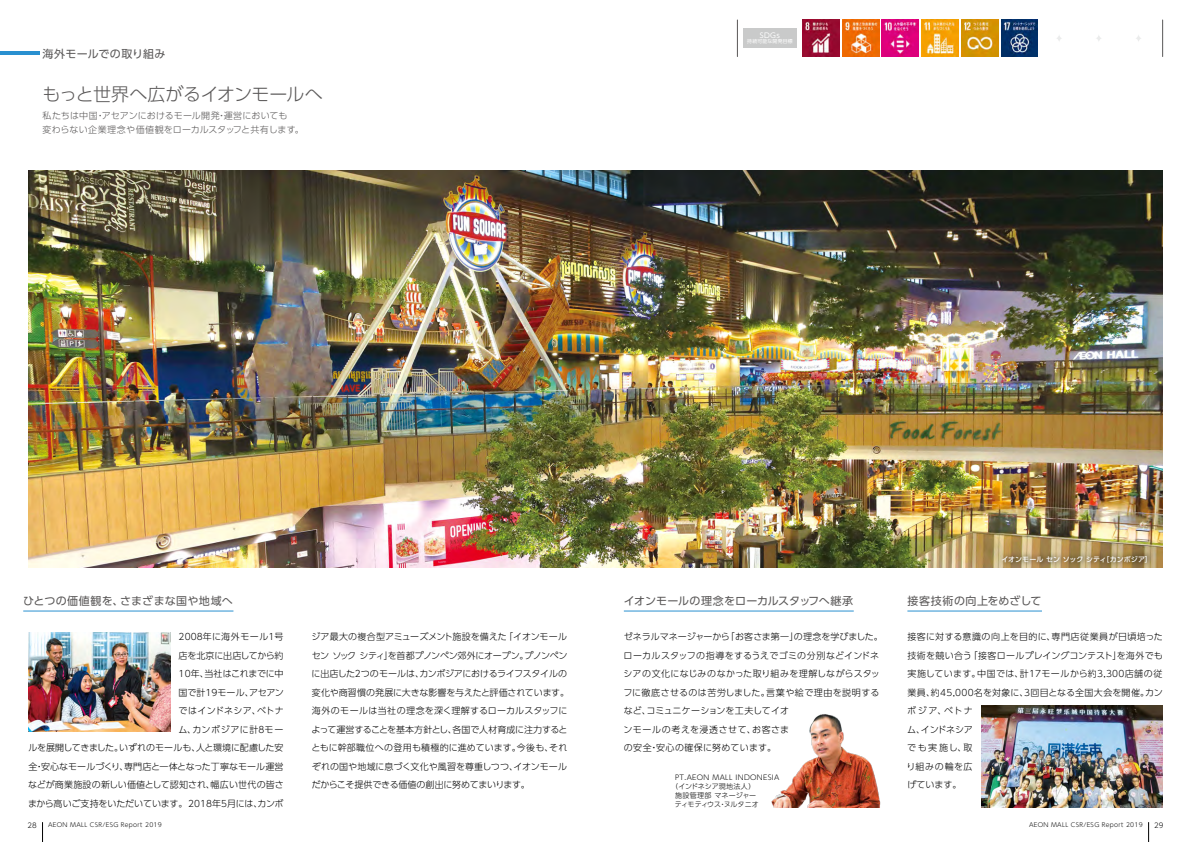
<style>
.page{position:relative;width:1191px;height:842px;background:#fff}
.page>*{position:absolute;margin:0;border:0;box-sizing:border-box;transform-origin:0 0}
.t1{font:300 18px "UD Shin Go Pro";letter-spacing:-.03em;color:#595757}
.t2{font:11px "UD Shin Go Pro";letter-spacing:.02em;color:#595757}
.t3{font:11px "UD Shin Go Pro";letter-spacing:-.005em;color:#595757}
.t4{font:11px "UD Shin Go Pro";letter-spacing:.04em;color:#595757}
.t5{font:300 9px/18.5px "UD Shin Go Pro";letter-spacing:.01em;color:#000;text-align:right}
.t6{font:300 9px/18.5px "UD Shin Go Pro";letter-spacing:-.01em;color:#000}
.t7{font:300 9px/18.5px "UD Shin Go Pro";letter-spacing:.03em;color:#000}
.t8{font:300 9px/14px "UD Shin Go Pro";letter-spacing:.015em;color:#595757}
.t9{font:500 7px "UD Shin Go Pro";color:#fff}
.t10{font:300 7px "UD Shin Go Pro";letter-spacing:.05em;color:#000}
.t11{font:300 7px "UD Shin Go Pro";letter-spacing:.03em;color:#000}
.t12{font:300 7px "UD Shin Go Pro";letter-spacing:-.025em;color:#000}
.t13{font:300 7px "UD Shin Go Pro";letter-spacing:-.005em;color:#000}
.t14{font:7px "UD Shin Go Pro";color:#fff}
.t15{font:300 6px "UD Shin Go Pro";letter-spacing:.05em;color:#000}
.t16{font:4.9px "UD Shin Go Pro";letter-spacing:.04em;color:#fff}
</style>
<div class="page">
<svg style="left:1095px;top:34px;width:7px;height:9px"></svg>
<div style="left:1135px;top:34px;width:6px;height:9px;background:#f7f7f7;border-radius:50%"></div>
<div style="left:743px;top:28px;width:54px;height:20px;background:#c9caca"></div>
<hr style="left:1162px;top:20px;width:1px;height:37px;background:#595757">
<hr style="left:737px;top:20px;width:1px;height:37px;background:#595757">
<svg style="left:1055px;top:34px;width:7px;height:9px"></svg>
<img style="left:28px;top:170px;width:1134px;height:397px">
<hr style="left:23px;top:611px;width:210px;height:1px;background:#2990d0">
<svg style="left:998px;top:551px;width:154px;height:17px;background:#a48a5a"></svg>
<hr style="left:624px;top:611px;width:229px;height:1px;background:#2990d0">
<hr style="left:907px;top:611px;width:135px;height:1px;background:#2990d0">
<img style="left:981px;top:706px;width:181px;height:102px">
<img style="left:28px;top:632px;width:142px;height:99px">
<img style="left:771px;top:714px;width:110px;height:94px">
<img style="left:882px;top:20px;width:36px;height:37px">
<img style="left:842px;top:20px;width:37px;height:37px">
<img style="left:1001px;top:20px;width:36px;height:37px">
<img style="left:802px;top:20px;width:37px;height:37px">
<img style="left:921px;top:20px;width:37px;height:37px">
<img style="left:961px;top:20px;width:37px;height:37px">
<svg style="left:42px;top:822px;width:1px;height:20px"></svg>
<svg style="left:1148px;top:822px;width:1px;height:20px"></svg>
<hr style="left:0;top:52px;width:40px;height:3px;background:#2990d0">
<p class="t2" style="left:43px;top:45px;width:124px">海外モールでの取り組み</p>
<h1 class="t1" style="left:43px;top:79px;width:282px">もっと世界へ広がるイオンモールへ</h1>
<p class="t8" style="left:43px;top:108px;width:263px">私たちは中国・アセアンにおけるモール開発・運営においても<br>変わらない企業理念や価値観をローカルスタッフと共有します。</p>
<p class="t14" style="left:760px;top:29px;width:21px">SDGs</p>
<p class="t16" style="left:747px;top:38px;width:47px">持続可能な開発目標</p>
<p class="t2" style="left:23px;top:592px;width:211px">ひとつの価値観を、さまざまな国や地域へ</p>
<p class="t5" style="left:28px;top:627px;width:257px">2008年に海外モール1号<br>店を北京に出店してから約<br>10年、当社はこれまでに中<br>国で計19モール、アセアン<br>ではインドネシア、ベトナ<br>ム、カンボジアに計8モー<br>ルを展開してきました。いずれのモールも、人と環境に配慮した安全・安心なモールづくり、専門店と一体となった丁寧なモール運営などが商業施設の新しい価値として認知され、幅広い世代の皆さまから高いご支持をいただいています。2018年5月には、カンボ</p>
<p class="t6" style="left:311px;top:627px;width:259px">ジア最大の複合型アミューズメント施設を備えた「イオンモールセン ソック シティ」を首都プノンペン郊外にオープン。プノンペンに出店した2つのモールは、カンボジアにおけるライフスタイルの変化や商習慣の発展に大きな影響を与えたと評価されています。海外のモールは当社の理念を深く理解するローカルスタッフによって運営することを基本方針とし、各国で人材育成に注力するとともに幹部職位への登用も積極的に進めています。今後も、それぞれの国や地域に息づく文化や風習を尊重しつつ、イオンモールだからこそ提供できる価値の創出に努めてまいります。</p>
<p class="t9" style="left:1001px;top:553px;width:152px">イオンモール セン ソック シティ［カンボジア］</p>
<p class="t3" style="left:624px;top:592px;width:231px">イオンモールの理念をローカルスタッフへ継承</p>
<p class="t4" style="left:907px;top:592px;width:135px">接客技術の向上をめざして</p>
<p class="t5" style="left:623px;top:627px;width:261px;text-align:left">ゼネラルマネージャーから「お客さま第一」の理念を学びました。ローカルスタッフの指導をするうえでゴミの分別などインドネシアの文化になじみのなかった取り組みを理解しながらスタッフに徹底させるのは苦労しました。言葉や絵で理由を説明するなど、コミュニケーションを工夫してイオ<br>ンモールの考えを浸透させて、お客さま<br>の安全・安心の確保に努めています。</p>
<p class="t7" style="left:906px;top:627px;width:258px">接客に対する意識の向上を目的に、専門店従業員が日頃培った技術を競い合う「接客ロールプレイングコンテスト」を海外でも実施しています。中国では、計17モールから約3,300店舗の従業員、約45,000名を対象に、3回目となる全国大会を開催。カンボジア、ベトナ<br>ム、インドネシア<br>でも実施し、取<br>り組みの輪を広<br>げています。</p>
<p class="t10" style="left:675px;top:771px;width:106px">PT.AEON MALL INDONESIA</p>
<p class="t13" style="left:671px;top:780px;width:86px">（インドネシア現地法人）</p>
<p class="t11" style="left:675px;top:789px;width:82px">施設管理部 マネージャー</p>
<p class="t12" style="left:675px;top:798px;width:85px">ティモティウス・ヌルタニオ</p>
<p class="t11" style="left:28px;top:820px;width:11px">28</p>
<p class="t15" style="left:48px;top:820px;width:115px">AEON MALL CSR/ESG Report 2019</p>
<p class="t15" style="left:1029px;top:820px;width:115px">AEON MALL CSR/ESG Report 2019</p>
<p class="t11" style="left:1154px;top:820px;width:11px">29</p>
</div>
